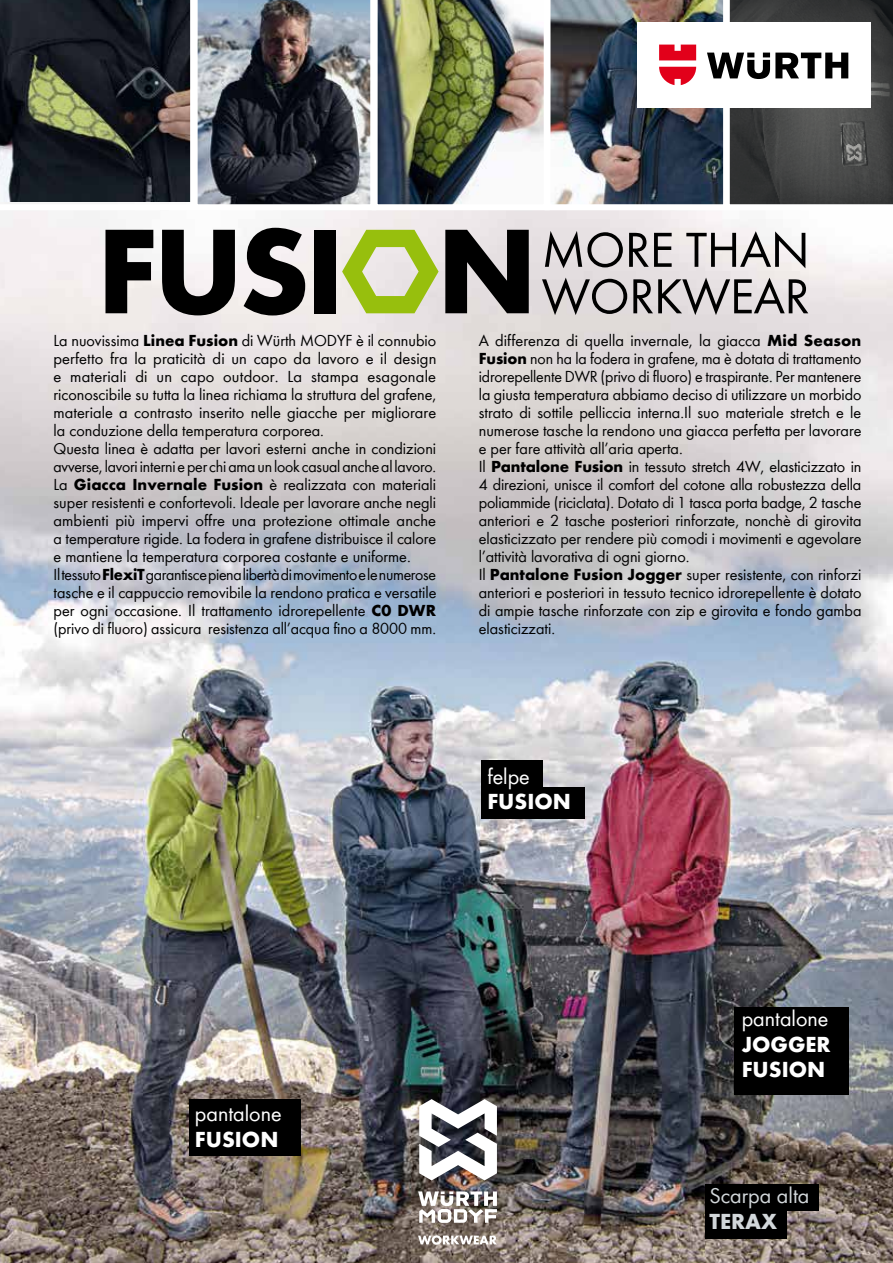
<style>
.page{position:relative;width:893px;height:1263px;background:#fff}
.page>*{position:absolute;margin:0;border:0;box-sizing:border-box;transform-origin:0 0}
.t1{font:51px/46.5px "Wuerth Global";color:#000}
.t2{font:700 22.5px/25.5px "Wuerth Global";color:#fff}
.t3{font:22.5px "Wuerth Global";color:#fff}
.t4{font:22.5px "Wuerth Global";color:#d2d7da}
.t5{font:700 22.5px "Wuerth Global";color:#d2d7da}
.t6{font:16.5px/18px "Wuerth Global";color:#000}
.s1{font-weight:700}
</style>
<div class="page">
<img style="left:0;top:210px;width:893px;height:1053px">
<div style="left:734px;top:1007px;width:115px;height:87px;background:#000"></div>
<div style="left:189px;top:1099px;width:112px;height:56px;background:#000"></div>
<div style="left:481px;top:760px;width:62px;height:31px;background:#000"></div>
<div style="left:481px;top:787px;width:104px;height:31px;background:#000"></div>
<svg style="left:106px;top:230px;width:47px;height:83px;background:#4c4b4a"></svg>
<svg style="left:162px;top:230px;width:73px;height:85px"></svg>
<svg style="left:244px;top:228px;width:61px;height:87px"></svg>
<div style="left:314px;top:230px;width:22px;height:83px;background:#000"></div>
<svg style="left:445px;top:230px;width:84px;height:83px;background:#444242"></svg>
<svg style="left:342px;top:230px;width:97px;height:83px;background:#c2d37c"></svg>
<svg style="left:419px;top:1099px;width:78px;height:81px"></svg>
<svg style="left:418px;top:1191px;width:79px;height:32px"></svg>
<svg style="left:418px;top:1235px;width:79px;height:10px"></svg>
<div style="left:706px;top:1184px;width:113px;height:26px;background:#000"></div>
<div style="left:706px;top:1207px;width:81px;height:31px;background:#000"></div>
<img style="left:0;top:0;width:893px;height:205px">
<p class="t6" style="left:54px;top:331px;width:384px">La nuovissima <span class="s1">Linea Fusion</span> di Würth MODYF è il connubio perfetto fra la praticità di un capo da lavoro e il design e materiali di un capo outdoor. La stampa esagonale riconoscibile su tutta la linea richiama la struttura del grafene, materiale a contrasto inserito nelle giacche per migliorare la conduzione della temperatura corporea.<br>Questa linea è adatta per lavori esterni anche in condizioni avverse, lavori interni e per chi ama un look casual anche al lavoro.<br>La <span class="s1">Giacca Invernale Fusion</span> è realizzata con materiali super resistenti e confortevoli. Ideale per lavorare anche negli ambienti più impervi offre una protezione ottimale anche a temperature rigide. La fodera in grafene distribuisce il calore e mantiene la temperatura corporea costante e uniforme.<br>Il tessuto <span class="s1">FlexiT</span> garantisce piena libertà di movimento e le numerose tasche e il cappuccio removibile la rendono pratica e versatile per ogni occasione. Il trattamento idrorepellente <span class="s1">C0 DWR </span>(privo di fluoro) assicura resistenza all’acqua fino a 8000 mm.</p>
<h1 class="t1" style="left:542px;top:226px;width:269px">MORE THAN<br>WORKWEAR</h1>
<p class="t6" style="left:479px;top:331px;width:384px">A differenza di quella invernale, la giacca <span class="s1">Mid Season Fusion</span> non ha la fodera in grafene, ma è dotata di trattamento idrorepellente DWR (privo di fluoro) e traspirante. Per mantenere la giusta temperatura abbiamo deciso di utilizzare un morbido strato di sottile pelliccia interna.Il suo materiale stretch e le numerose tasche la rendono una giacca perfetta per lavorare e per fare attività all’aria aperta.<br>Il <span class="s1">Pantalone Fusion</span> in tessuto stretch 4W, elasticizzato in 4 direzioni, unisce il comfort del cotone alla robustezza della poliammide (riciclata). Dotato di 1 tasca porta badge, 2 tasche anteriori e 2 tasche posteriori rinforzate, nonchè di girovita elasticizzato per rendere più comodi i movimenti e agevolare l’attività lavorativa di ogni giorno.<br>Il <span class="s1">Pantalone Fusion Jogger</span> super resistente, con rinforzi anteriori e posteriori in tessuto tecnico idrorepellente è dotato di ampie tasche rinforzate con zip e girovita e fondo gamba elasticizzati.</p>
<h2 class="t3" style="left:487px;top:763px;width:44px">felpe</h2>
<h2 class="t2" style="left:487px;top:789px;width:85px">FUSION</h2>
<h2 class="t3" style="left:195px;top:1100px;width:88px">pantalone</h2>
<h2 class="t2" style="left:195px;top:1126px;width:85px">FUSION</h2>
<h2 class="t3" style="left:742px;top:1005px;width:88px">pantalone</h2>
<h2 class="t2" style="left:742px;top:1031px;width:91px">JOGGER<br>FUSION</h2>
<h2 class="t4" style="left:709px;top:1182px;width:101px">Scarpa alta</h2>
<h2 class="t5" style="left:709px;top:1207px;width:69px">TERAX</h2>
</div>
